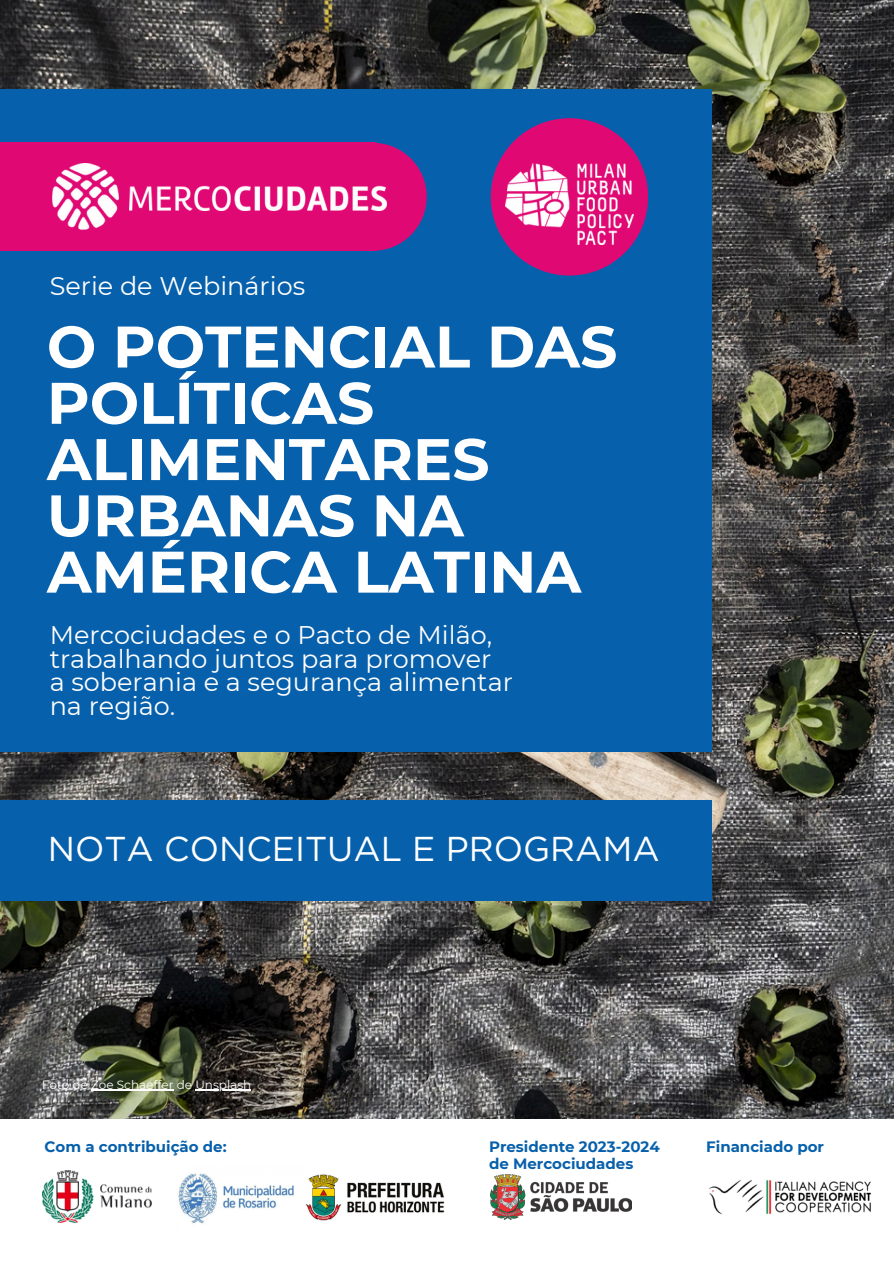
<style>
.page{position:relative;width:894px;height:1264px;background:#fff}
.page>*{position:absolute;margin:0;border:0;box-sizing:border-box;transform-origin:0 0}
.t1{font:700 58.5px/56.2px "Montserrat";color:#fff}
.t2{font:34.5px "Gotham";color:#fff}
.t3{font:25.5px/23.7px "Montserrat";color:#fff}
.t4{font:700 15px/16.8px "Montserrat";color:#0760ab}
.t5{font:12px "Montserrat";color:#fff}
</style>
<div class="page">
<img style="left:0;top:0;width:893px;height:1118px">
<div style="left:0;top:89px;width:711px;height:662px;background:#0760ab"></div>
<div style="left:0;top:143px;width:375px;height:108px;background:#e00974"></div>
<div style="left:318px;top:143px;width:108px;height:108px;background:#e00974;border-radius:50%"></div>
<div style="left:490px;top:118px;width:158px;height:157px;background:#e00974;border-radius:50%"></div>
<div style="left:0;top:800px;width:711px;height:101px;background:#0760ab"></div>
<img style="left:505px;top:164px;width:128px;height:81px">
<img style="left:130px;top:185px;width:256px;height:26px">
<img style="left:52px;top:164px;width:67px;height:66px">
<hr style="left:91px;top:1089px;width:83px;height:1px;background:#fff">
<hr style="left:195px;top:1089px;width:56px;height:1px;background:#fff">
<img style="left:42px;top:1170px;width:110px;height:52px">
<img style="left:178px;top:1173px;width:116px;height:51px">
<img style="left:305px;top:1174px;width:140px;height:47px">
<img style="left:490px;top:1174px;width:141px;height:45px">
<img style="left:709px;top:1179px;width:162px;height:36px">
<p class="t3" style="left:50px;top:273px;width:257px">Serie de Webinários</p>
<p class="t1" style="left:47px;top:318px;width:572px">O POTENCIAL DAS<br>POLÍTICAS<br>ALIMENTARES<br>URBANAS NA<br>AMÉRICA LATINA</p>
<h2 class="t3" style="left:50px;top:623px;width:464px">Mercociudades e o Pacto de Milão, trabalhando juntos para promover<br>a soberania e a segurança alimentar na região.</h2>
<h3 class="t2" style="left:48px;top:828px;width:613px">NOTA CONCEITUAL E PROGRAMA</h3>
<p class="t5" style="left:42px;top:1076px;width:211px">Foto de Zoe Schaeffer de Unsplash</p>
<p class="t4" style="left:45px;top:1137px;width:183px">Com a contribuição de:</p>
<p class="t4" style="left:706px;top:1137px;width:119px">Financiado por</p>
<p class="t4" style="left:489px;top:1137px;width:172px">Presidente 2023-2024 de Mercociudades</p>
</div>
